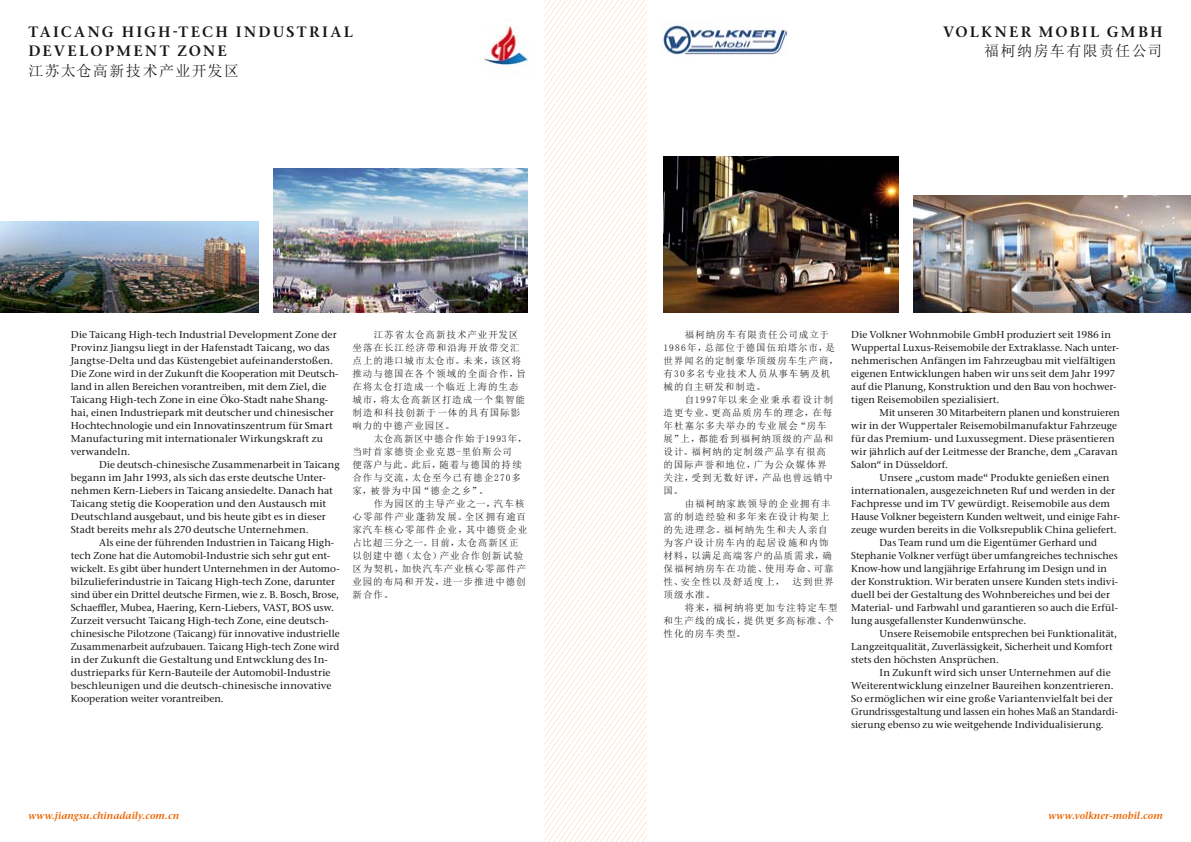
<style>
.page{position:relative;width:1191px;height:842px;background:#fff}
.page>*{position:absolute;margin:0;border:0;box-sizing:border-box;transform-origin:0 0}
.t1{font:600 15px/19.5px "Stone Serif ITC Pro";letter-spacing:.155em;color:#181716}
.t2{font:15px "Sim Sun";letter-spacing:.09em;color:#181716}
.t3{font:600 15px "Stone Serif ITC Pro";letter-spacing:.135em;color:#181716}
.t4{font:500 10px/13px "Stone Serif ITC Pro";letter-spacing:.005em;color:#181716}
.t5{font:italic 600 10px "Stone Serif ITC Pro";letter-spacing:.005em;color:#ec6500}
.t6{font:9.5px/13px "Sim Sun";letter-spacing:.1em;color:#181716}
</style>
<div class="page">
<svg style="left:595px;top:0;width:51px;height:842px"></svg>
<svg style="left:544px;top:0;width:51px;height:842px"></svg>
<img style="left:663px;top:156px;width:236px;height:156px">
<img style="left:913px;top:195px;width:278px;height:117px">
<img style="left:483px;top:26px;width:46px;height:40px">
<img style="left:273px;top:169px;width:254px;height:143px">
<img style="left:0;top:221px;width:259px;height:91px">
<img style="left:661px;top:21px;width:126px;height:34px">
<h1 class="t1" style="left:28px;top:22px;width:326px">TA ICA NG HIGH-TECH INDUSTRIA L<br>DEVELOPMENT ZONE</h1>
<h1 class="t2" style="left:28px;top:63px;width:212px">江苏太仓高新技术产业开发区</h1>
<p class="t4" style="left:71px;top:328px;width:269px">Die Taicang High-tech Industrial Development Zone der Provinz Jiangsu liegt in der Hafenstadt Taicang, wo das Jangtse-Delta und das Küstengebiet aufeinanderstoßen.<br>Die Zone wird in der Zukunft die Kooperation mit Deutsch&shy;land in allen Bereichen vorantreiben, mit dem Ziel, die Taicang High-tech Zone in eine Öko-Stadt nahe Shang&shy;hai, einen Industriepark mit deutscher und chinesischer Hochtechnologie und ein Innovatinszentrum für Smart Manufacturing mit internationaler Wirkungskraft zu verwandeln.</p>
<p class="t4" style="left:71px;top:458px;width:270px;text-indent:28px">Die deutsch-chinesische Zusammenarbeit in Taicang begann im Jahr 1993, als sich das erste deutsche Unter&shy;nehmen Kern-Liebers in Taicang ansiedelte. Danach hat Taicang stetig die Kooperation und den Austausch mit Deutschland ausgebaut, und bis heute gibt es in dieser Stadt bereits mehr als 270 deutsche Unternehmen.</p>
<p class="t4" style="left:71px;top:536px;width:270px;text-indent:28px">Als eine der führenden Industrien in Taicang High&shy;tech Zone hat die Automobil-Industrie sich sehr gut ent&shy;wickelt. Es gibt über hundert Unternehmen in der Automo&shy;bilzulieferindustrie in Taicang High-tech Zone, darunter sind über ein Drittel deutsche Firmen, wie z. B. Bosch, Brose, Schaeffler, Mubea, Haering, Kern-Liebers, VAST, BOS usw.<br>Zurzeit versucht Taicang High-tech Zone, eine deutsch&shy;chinesische Pilotzone (Taicang) für innovative industrielle Zusammenarbeit aufzubauen. Taicang High-tech Zone wird in der Zukunft die Gestaltung und Entwcklung des In&shy;dustrieparks für Kern-Bauteile der Automobil-Industrie beschleunigen und die deutsch-chinesische innovative Kooperation weiter vorantreiben.</p>
<p class="t6" style="left:352px;top:328px;width:175px;text-indent:21px">江苏省太仓高新技术产业开发区坐落在长江经济带和沿海开放带交汇点上的港口城市太仓市。未来，该区将推动与德国在各个领域的全面合作，旨在将太仓打造成一个临近上海的生态城市，将太仓高新区打造成一个集智能制造和科技创新于一体的具有国际影响力的中德产业园区。</p>
<p class="t6" style="left:352px;top:432px;width:176px;text-indent:21px">太仓高新区中德合作始于1993年，当时首家德资企业克恩-里伯斯公司<br>便落户与此。此后，随着与德国的持续合作与交流，太仓至今已有德企270多家，被誉为中国“德企之乡”。</p>
<p class="t6" style="left:352px;top:497px;width:176px;text-indent:21px">作为园区的主导产业之一，汽车核心零部件产业蓬勃发展。全区拥有逾百家汽车核心零部件企业，其中德资企业占比超三分之一。目前，太仓高新区正以创建中德（太仓）产业合作创新试验区为契机，加快汽车产业核心零部件产业园的布局和开发，进一步推进中德创新合作。</p>
<p class="t5" style="left:28px;top:809px;width:152px">www.jiangsu.chinadaily.com.cn</p>
<h1 class="t3" style="left:943px;top:22px;width:220px">VOLKNER MOBIL GMBH</h1>
<h1 class="t2" style="left:984px;top:43px;width:180px">福柯纳房车有限责任公司</h1>
<p class="t6" style="left:663px;top:328px;width:176px;text-indent:21px">福柯纳房车有限责任公司成立于<br>1986年，总部位于德国伍珀塔尔市，是世界闻名的定制豪华顶级房车生产商，有30多名专业技术人员从事车辆及机械的自主研发和制造。</p>
<p class="t6" style="left:663px;top:393px;width:171px;text-indent:21px">自1997年以来企业秉承着设计制造更专业、更高品质房车的理念，在每年杜塞尔多夫举办的专业展会“房车展”上，都能看到福柯纳顶级的产品和设计。福柯纳的定制级产品享有很高的国际声誉和地位，广为公众媒体界关注，受到无数好评，产品也曾远销中国。</p>
<p class="t6" style="left:663px;top:497px;width:172px;text-indent:21px">由福柯纳家族领导的企业拥有丰富的制造经验和多年来在设计构架上的先进理念。福柯纳先生和夫人亲自为客户设计房车内的起居设施和内饰材料，以满足高端客户的品质需求，确保福柯纳房车在功能、使用寿命、可靠性、安全性以及舒适度上， 达到世界顶级水准。</p>
<p class="t6" style="left:663px;top:601px;width:176px;text-indent:21px">将来，福柯纳将更加专注特定车型和生产线的成长，提供更多高标准、个性化的房车类型。</p>
<p class="t4" style="left:851px;top:328px;width:269px">Die Volkner Wohnmobile GmbH produziert seit 1986 in Wuppertal Luxus-Reisemobile der Extraklasse. Nach unter&shy;nehmerischen Anfängen im Fahrzeugbau mit vielfältigen eigenen Entwicklungen haben wir uns seit dem Jahr 1997 auf die Planung, Konstruktion und den Bau von hochwer&shy;tigen Reisemobilen spezialisiert.</p>
<p class="t4" style="left:851px;top:406px;width:270px;text-indent:28px">Mit unseren 30 Mitarbeitern planen und konstruieren wir in der Wuppertaler Reisemobilmanufaktur Fahrzeuge für das Premium- und Luxussegment. Diese präsentieren wir jährlich auf der Leitmesse der Branche, dem „Caravan Salon“ in Düsseldorf.</p>
<p class="t4" style="left:879px;top:471px;width:231px">Unsere „custom made“ Produkte genießen einen</p>
<p class="t4" style="left:851px;top:484px;width:265px">internationalen, ausgezeichneten Ruf und werden in der</p>
<p class="t4" style="left:851px;top:497px;width:260px">Fachpresse und im TV gewürdigt. Reisemobile aus dem</p>
<p class="t4" style="left:851px;top:510px;width:270px">Hause Volkner begeistern Kunden weltweit, und einige Fahr-</p>
<p class="t4" style="left:851px;top:523px;width:267px">zeuge wurden bereits in die Volksrepublik China geliefert.</p>
<p class="t4" style="left:879px;top:536px;width:219px">Das Team rund um die Eigentümer Gerhard und</p>
<p class="t4" style="left:851px;top:549px;width:268px">Stephanie Volkner verfügt über umfangreiches technisches</p>
<p class="t4" style="left:851px;top:562px;width:257px">Know-how und langjährige Erfahrung im Design und in</p>
<p class="t4" style="left:851px;top:575px;width:268px">der Konstruktion. Wir beraten unsere Kunden stets indivi-</p>
<p class="t4" style="left:851px;top:588px;width:260px">duell bei der Gestaltung des Wohnbereiches und bei der</p>
<p class="t4" style="left:851px;top:601px;width:268px">Material- und Farbwahl und garantieren so auch die Erfül-</p>
<p class="t4" style="left:851px;top:614px;width:177px">lung ausgefallenster Kundenwünsche.</p>
<p class="t4" style="left:879px;top:627px;width:239px">Unsere Reisemobile entsprechen bei Funktionalität,</p>
<p class="t4" style="left:851px;top:640px;width:263px">Langzeitqualität, Zuverlässigkeit, Sicherheit und Komfort</p>
<p class="t4" style="left:851px;top:653px;width:149px">stets den höchsten Ansprüchen.</p>
<p class="t4" style="left:879px;top:666px;width:233px">In Zukunft wird sich unser Unternehmen auf die</p>
<p class="t4" style="left:851px;top:679px;width:264px">Weiterentwicklung einzelner Baureihen konzentrieren.</p>
<p class="t4" style="left:851px;top:692px;width:263px">So ermöglichen wir eine große Variantenvielfalt bei der</p>
<p class="t4" style="left:851px;top:705px;width:268px">Grundrissgestaltung und lassen ein hohes Maß an Standardi-</p>
<p class="t4" style="left:851px;top:718px;width:254px">sierung ebenso zu wie weitgehende Individualisierung.</p>
<p class="t5" style="left:1048px;top:809px;width:116px">www.volkner-mobil.com</p>
</div>
